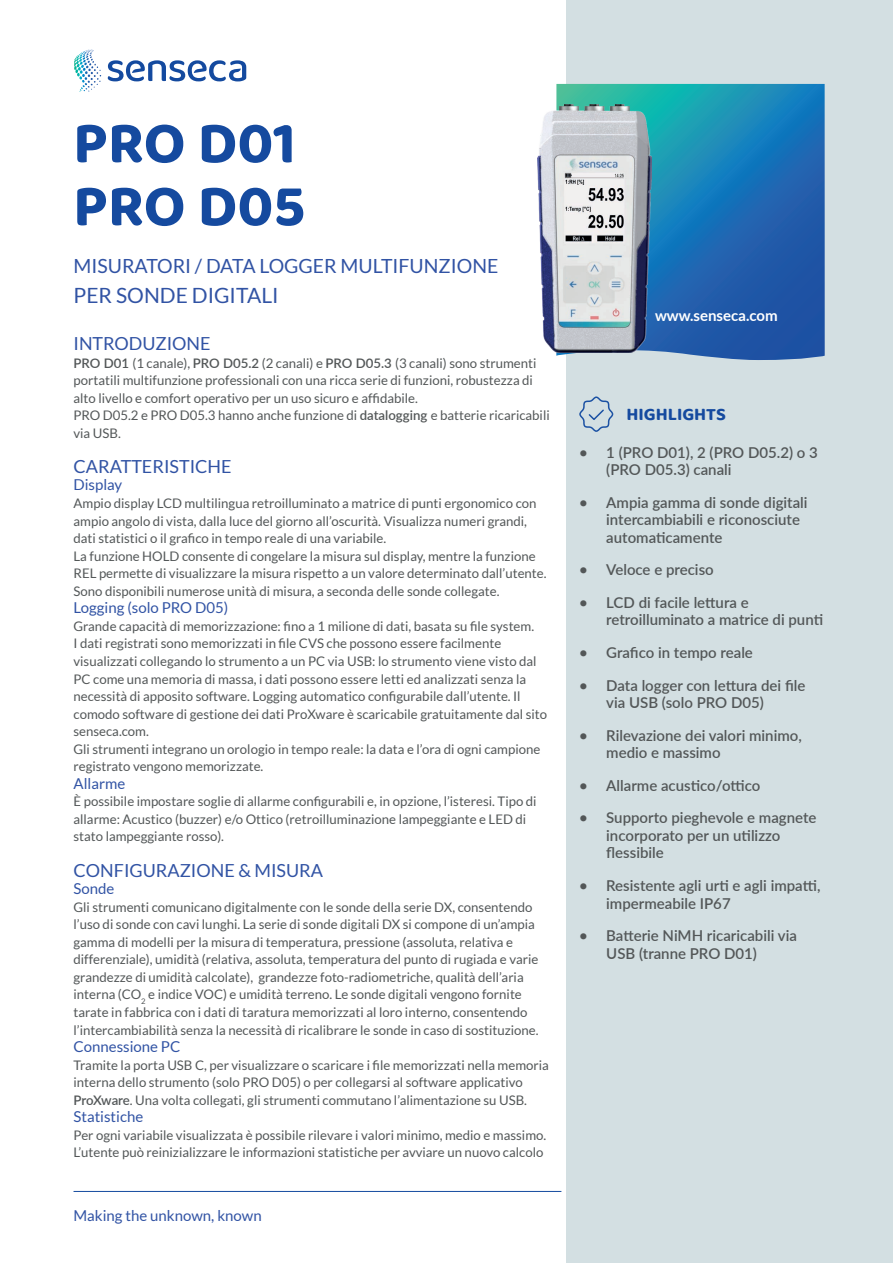
<style>
.page{position:relative;width:893px;height:1263px;background:#fff}
.page>*{position:absolute;margin:0;border:0;box-sizing:border-box;transform-origin:0 0}
.t1{font:700 60px/63px "Baloo 2";color:#154a9f}
.t2{font:21px "Lato";color:#3153a4}
.t3{font:19.5px "Lato";color:#3153a4}
.t4{font:18px "Lato";color:#3153a4}
.t5{font:700 18px "Baloo 2";color:#154a9f}
.t6{font:600 15px/17.5px "Lato";color:#535758}
.t7{font:15px "Lato";color:#3153a4}
.t8{font:700 15px "Lato";color:#fff}
.t9{font:13.2px/17.5px "Lato";color:#535758}
.s1{font-weight:600}
</style>
<div class="page">
<div style="left:566px;top:0;width:327px;height:1263px;background:#d3dfe2"></div>
<svg style="left:556px;top:84px;width:269px;height:276px;background:#2175b1"></svg>
<svg style="left:108px;top:60px;width:138px;height:21px"></svg>
<svg style="left:80px;top:49px;width:14px;height:6px"></svg>
<hr style="left:74px;top:1191px;width:487px;height:1px;background:#144a9f">
<img style="left:537px;top:105px;width:115px;height:247px">
<svg style="left:579px;top:396px;width:35px;height:36px"></svg>
<h1 class="t1" style="left:73px;top:110px;width:233px">PRO D01<br>PRO D05</h1>
<h3 class="t3" style="left:74px;top:255px;width:426px">MISURATORI / DATA LOGGER MULTIFUNZIONE</h3>
<h2 class="t2" style="left:74px;top:284px;width:207px">PER SONDE DIGITALI</h2>
<h3 class="t4" style="left:74px;top:333px;width:139px">INTRODUZIONE</h3>
<p class="t9" style="left:74px;top:354px;width:478px"><span class="s1">PRO D01</span> (1 canale), <span class="s1">PRO D05.2</span> (2 canali) e <span class="s1">PRO D05.3</span> (3 canali) sono strumenti portatili multifunzione professionali con una ricca serie di funzioni, robustezza di alto livello e comfort operativo per un uso sicuro e affidabile.<br>PRO D05.2 e PRO D05.3 hanno anche funzione di <span class="s1">datalogging</span> e batterie ricaricabili via USB.</p>
<h3 class="t4" style="left:74px;top:456px;width:160px">CARATTERISTICHE</h3>
<p class="t7" style="left:74px;top:477px;width:50px">Display</p>
<p class="t9" style="left:74px;top:494px;width:475px">Ampio display LCD multilingua retroilluminato a matrice di punti ergonomico con ampio angolo di vista, dalla luce del giorno all’oscurità. Visualizza numeri grandi, dati statistici o il grafico in tempo reale di una variabile.<br>La funzione HOLD consente di congelare la misura sul display, mentre la funzione REL permette di visualizzare la misura rispetto a un valore determinato dall’utente.<br>Sono disponibili numerose unità di misura, a seconda delle sonde collegate.</p>
<p class="t7" style="left:74px;top:599px;width:156px">Logging (solo PRO D05)</p>
<p class="t9" style="left:74px;top:617px;width:475px">Grande capacità di memorizzazione: fino a 1 milione di dati, basata su file system.<br>I dati registrati sono memorizzati in file CVS che possono essere facilmente visualizzati collegando lo strumento a un PC via USB: lo strumento viene visto dal PC come una memoria di massa, i dati possono essere letti ed analizzati senza la necessità di apposito software. Logging automatico configurabile dall’utente. Il comodo software di gestione dei dati ProXware è scaricabile gratuitamente dal sito senseca.com.<br>Gli strumenti integrano un orologio in tempo reale: la data e l’ora di ogni campione registrato vengono memorizzate.</p>
<p class="t7" style="left:74px;top:775px;width:53px">Allarme</p>
<p class="t9" style="left:74px;top:793px;width:465px">È possibile impostare soglie di allarme configurabili e, in opzione, l’isteresi. Tipo di allarme: Acustico (buzzer) e/o Ottico (retroilluminazione lampeggiante e LED di stato lampeggiante rosso).</p>
<h3 class="t4" style="left:74px;top:860px;width:251px">CONFIGURAZIONE &amp; MISURA</h3>
<p class="t7" style="left:74px;top:880px;width:42px">Sonde</p>
<p class="t9" style="left:74px;top:898px;width:467px">Gli strumenti comunicano digitalmente con le sonde della serie DX, consentendo l’uso di sonde con cavi lunghi. La serie di sonde digitali DX si compone di un’ampia gamma di modelli per la misura di temperatura, pressione (assoluta, relativa e differenziale), umidità (relativa, assoluta, temperatura del punto di rugiada e varie grandezze di umidità calcolate), grandezze foto-radiometriche, qualità dell’aria interna (CO<sub>2</sub> e indice VOC) e umidità terreno. Le sonde digitali vengono fornite tarate in fabbrica con i dati di taratura memorizzati al loro interno, consentendo l’intercambiabilità senza la necessità di ricalibrare le sonde in caso di sostituzione.</p>
<p class="t7" style="left:74px;top:1038px;width:108px">Connessione PC</p>
<p class="t9" style="left:74px;top:1056px;width:477px">Tramite la porta USB C, per visualizzare o scaricare i file memorizzati nella memoria interna dello strumento (solo PRO D05) o per collegarsi al software applicativo<br><span class="s1">ProXware</span>. Una volta collegati, gli strumenti commutano l’alimentazione su USB.</p>
<p class="t7" style="left:74px;top:1108px;width:71px">Statistiche</p>
<p class="t9" style="left:74px;top:1126px;width:474px">Per ogni variabile visualizzata è possibile rilevare i valori minimo, medio e massimo.<br>L’utente può reinizializzare le informazioni statistiche per avviare un nuovo calcolo</p>
<p class="t7" style="left:74px;top:1207px;width:190px">Making the unknown, known</p>
<p class="t8" style="left:655px;top:307px;width:124px">www.senseca.com</p>
<h3 class="t5" style="left:626px;top:404px;width:101px">HIGHLIGHTS</h3>
<p class="t6" style="left:606px;top:443px;width:213px;text-indent:-27px">• 1 (PRO D01), 2 (PRO D05.2) o 3 (PRO D05.3) canali</p>
<p class="t6" style="left:606px;top:493px;width:203px;text-indent:-27px">• Ampia gamma di sonde digitali intercambiabili e riconosciute automaticamente</p>
<p class="t6" style="left:579px;top:560px;width:136px">• Veloce e preciso</p>
<p class="t6" style="left:606px;top:593px;width:218px;text-indent:-27px">• LCD di facile lettura e retroilluminato a matrice di punti</p>
<p class="t6" style="left:579px;top:643px;width:175px">• Grafico in tempo reale</p>
<p class="t6" style="left:606px;top:676px;width:201px;text-indent:-27px">• Data logger con lettura dei file via USB (solo PRO D05)</p>
<p class="t6" style="left:606px;top:726px;width:197px;text-indent:-27px">• Rilevazione dei valori minimo, medio e massimo</p>
<p class="t6" style="left:579px;top:776px;width:183px">• Allarme acustico/ottico</p>
<p class="t6" style="left:606px;top:808px;width:212px;text-indent:-27px">• Supporto pieghevole e magnete incorporato per un utilizzo flessibile</p>
<p class="t6" style="left:606px;top:876px;width:216px;text-indent:-27px">• Resistente agli urti e agli impatti, impermeabile IP67</p>
<p class="t6" style="left:606px;top:926px;width:192px;text-indent:-27px">• Batterie NiMH ricaricabili via<br>USB (tranne PRO D01)</p>
</div>
